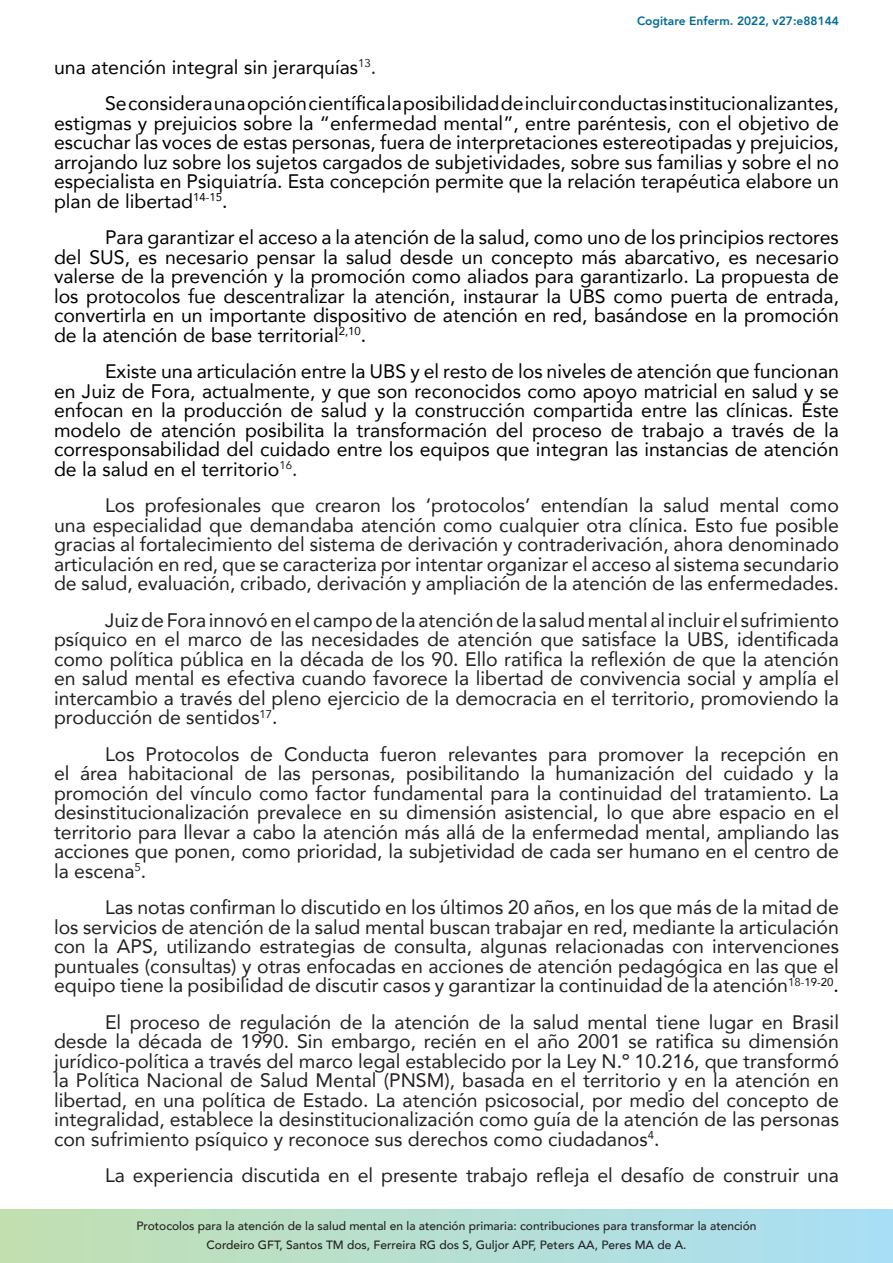
<style>
.page{position:relative;width:893px;height:1263px;background:#fff}
.page>*{position:absolute;margin:0;border:0;box-sizing:border-box;transform-origin:0 0}
.TEXTO{font:19.5px/19.5px "Avenir";color:#231f20;text-align:justify}
.TEXTO-2{font:19.5px/19.5px "Avenir";color:#000;text-align:justify}
.t1{font:500 12px/18.6px "Avenir";color:#231f20;text-align:center}
.t2{font:800 12px "Avenir";color:#006c95}
.s1{color:#231f20}
.s2{color:#000}
</style>
<div class="page">
<svg style="left:0;top:1209px;width:893px;height:54px;background:#b6dfd2"></svg>
<p class="t2" style="left:637px;top:10px;width:203px">Cogitare Enferm. 2022, v27:e88144</p>
<p class="TEXTO-2" style="left:54px;top:56px;width:324px">una atención integral sin jerarquías<sup>13</sup><span class="s1">.</span></p>
<p class="TEXTO-2" style="left:54px;top:93px;width:787px;text-indent:51px">Se considera una opción científica la posibilidad de incluir conductas institucionalizantes, estigmas y prejuicios sobre la “enfermedad mental”, entre paréntesis, con el objetivo de escuchar las voces de estas personas, fuera de interpretaciones estereotipadas y prejuicios, arrojando luz sobre los sujetos cargados de subjetividades, sobre sus familias y sobre el no especialista en Psiquiatría. Esta concepción permite que la relación terapéutica elabore un plan de libertad<sup>14-15</sup>.</p>
<p class="TEXTO-2" style="left:54px;top:227px;width:787px;text-indent:51px">Para garantizar el acceso a la atención de la salud, como uno de los principios rectores del SUS, es necesario pensar la salud desde un concepto más abarcativo, es necesario valerse de la prevención y la promoción como aliados para garantizarlo. La propuesta de los protocolos fue descentralizar la atención, instaurar la UBS como puerta de entrada, convertirla en un importante dispositivo de atención en red, basándose en la promoción de la atención de base territorial<sup>2,10</sup>.</p>
<p class="TEXTO-2" style="left:54px;top:361px;width:786px;text-indent:51px">Existe una articulación entre la UBS y el resto de los niveles de atención que funcionan en Juiz de Fora, actualmente, y que son reconocidos como apoyo matricial en salud y se enfocan en la producción de salud y la construcción compartida entre las clínicas. Este modelo de atención posibilita la transformación del proceso de trabajo a través de la corresponsabilidad del cuidado entre los equipos que integran las instancias de atención de la salud en el territorio<sup>16</sup><span class="s1">.</span></p>
<p class="TEXTO" style="left:54px;top:495px;width:786px;text-indent:51px">Los profesionales que crearon los ‘protocolos’ entendían la salud mental como una especialidad que demandaba atención como cualquier otra clínica. Esto fue posible gracias al fortalecimiento del sistema de derivación y contraderivación, ahora denominado articulación en red, que se caracteriza por intentar organizar el acceso al sistema secundario de salud, evaluación, cribado, derivación y ampliación de la atención de las enfermedades.</p>
<p class="TEXTO" style="left:54px;top:609px;width:786px;text-indent:51px">Juiz de Fora innovó en el campo de la atención de la salud mental al incluir el sufrimiento psíquico en el marco de las necesidades de atención que satisface la UBS, identificada como política pública en la década de los 90. Ello ratifica la reflexión de que la atención en salud mental es efectiva cuando favorece la libertad de convivencia social y amplía el intercambio a través del pleno ejercicio de la democracia en el territorio, promoviendo la producción de sentidos<sup>17</sup>.</p>
<p class="TEXTO" style="left:54px;top:743px;width:786px;text-indent:51px">Los Protocolos de Conducta fueron relevantes para promover la recepción en el área habitacional de las personas, posibilitando la humanización del cuidado y la promoción del vínculo como factor fundamental para la continuidad del tratamiento. La desinstitucionalización prevalece en su dimensión asistencial, lo que abre espacio en el territorio para llevar a cabo la atención más allá de la enfermedad mental, ampliando las acciones que ponen, como prioridad, la subjetividad de cada ser humano en el centro de la escena<sup>5</sup>.</p>
<p class="TEXTO" style="left:54px;top:897px;width:786px;text-indent:51px">Las notas confirman lo discutido en los últimos 20 años, en los que más de la mitad de los servicios de atención de la salud mental buscan trabajar en red, mediante la articulación con la APS, utilizando estrategias de consulta, algunas relacionadas con intervenciones puntuales (consultas) y otras enfocadas en acciones de atención pedagógica en las que el equipo tiene la posibilidad de discutir casos y garantizar la continuidad de la atención<sup>18-</sup><sup>19-20</sup><span class="s2">.</span></p>
<p class="TEXTO" style="left:54px;top:1011px;width:787px;text-indent:51px">El proceso de regulación de la atención de la salud mental tiene lugar en Brasil desde la década de 1990. Sin embargo, recién en el año 2001 se ratifica su dimensión jurídico-política a través del marco legal establecido por la Ley N.º 10.216, que transformó la Política Nacional de Salud Mental (PNSM), basada en el territorio y en la atención en libertad, en una política de Estado. La atención psicosocial, por medio del concepto de integralidad, establece la desinstitucionalización como guía de la atención de las personas con sufrimiento psíquico y reconoce sus derechos como ciudadanos<sup>4</sup>.</p>
<p class="TEXTO" style="left:105px;top:1165px;width:735px">La experiencia discutida en el presente trabajo refleja el desafío de construir una</p>
<p class="t1" style="left:136px;top:1216px;width:622px">Protocolos para la atención de la salud mental en la atención primaria: contribuciones para transformar la atención<br>Cordeiro GFT, Santos TM dos, Ferreira RG dos S, Guljor APF, Peters AA, Peres MA de A.</p>
</div>
